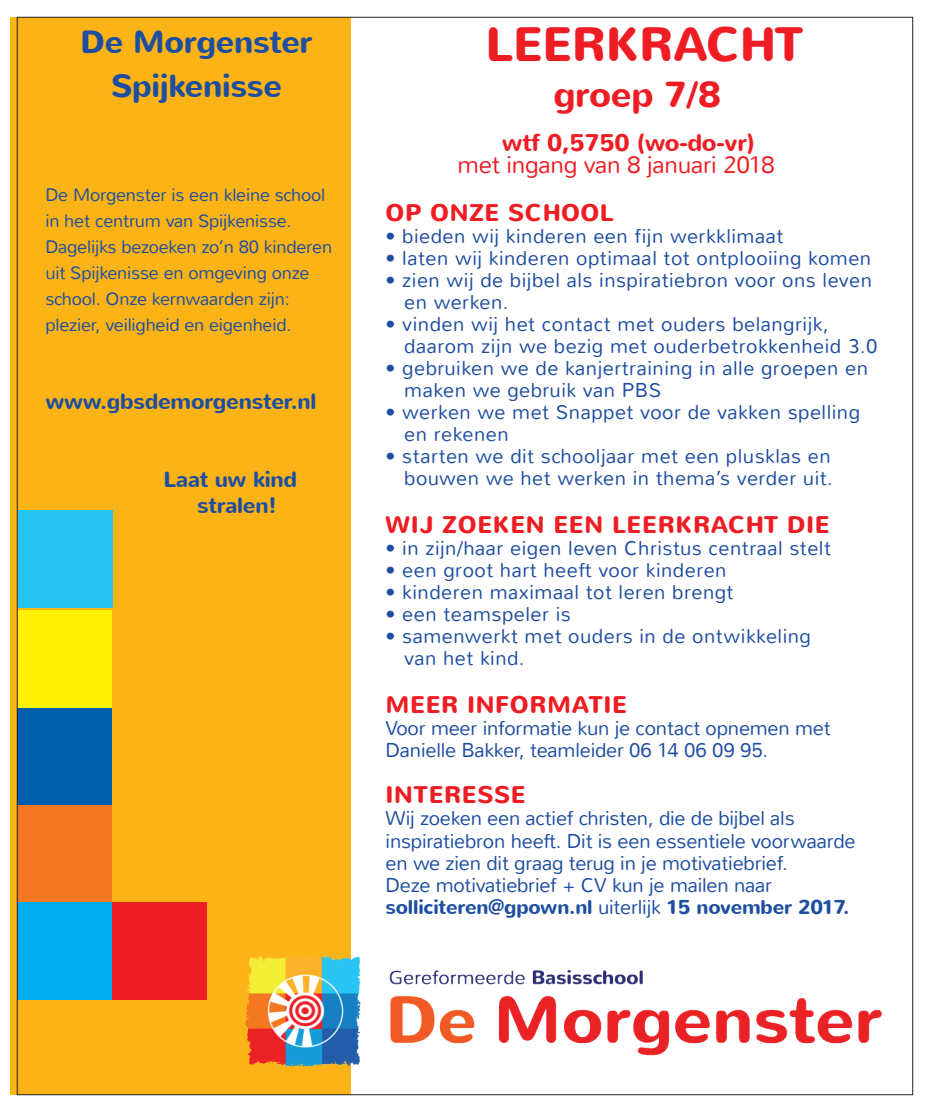
<style>
.page{position:relative;width:930px;height:1112px;background:#fff}
.page>*{position:absolute;margin:0;border:0;box-sizing:border-box;transform-origin:0 0}
.t1{font:700 48px "Nunito";letter-spacing:-.01em;color:#ee1d23}
.t2{font:700 36px "Nunito";letter-spacing:-.01em;color:#ee1d23}
.t3{font:700 32px/44px "Nunito";letter-spacing:-.01em;color:#1e4ea0;text-align:center}
.t4{font:700 24px "Nunito";letter-spacing:.025em;color:#ee1d23}
.t5{font:300 24px "Nunito";letter-spacing:-.01em;color:#ee1d23}
.t6{font:700 24px "Nunito";letter-spacing:-.01em;color:#ee1d23}
.t7{font:700 22px/26px "Nunito";letter-spacing:-.01em;color:#1e4ea0}
.t8{font:300 20px/22px "Nunito";letter-spacing:.025em;color:#1e4ea0}
.t9{font:300 20px/22px "Nunito";letter-spacing:-.01em;color:#1e4ea0}
.t10{font:300 18px/26px "Nunito";letter-spacing:-.01em;color:#1e4ea0}
.s1{font-weight:700}
</style>
<div class="page">
<div style="left:10px;top:17px;width:340px;height:1077px;background:#fbb316"></div>
<div style="left:17px;top:707px;width:94px;height:97px;background:#015dad"></div>
<div style="left:17px;top:804px;width:94px;height:98px;background:#f47721"></div>
<div style="left:17px;top:902px;width:94px;height:97px;background:#00aeef"></div>
<div style="left:18px;top:510px;width:95px;height:98px;background:#27c3f3"></div>
<div style="left:17px;top:609px;width:94px;height:98px;background:#fff101"></div>
<div style="left:112px;top:902px;width:94px;height:97px;background:#ee1d23"></div>
<img style="left:244px;top:901px;width:638px;height:191px">
<h3 class="t3" style="left:81px;top:20px;width:233px">De Morgenster<br>Spijkenisse</h3>
<p class="t10" style="left:45px;top:182px;width:288px">De Morgenster is een kleine school in het centrum van Spijkenisse.<br>Dagelijks bezoeken zo’n 80 kinderen uit Spijkenisse en omgeving onze school. Onze kernwaarden zijn: plezier, veiligheid en eigenheid.</p>
<p class="t7" style="left:45px;top:388px;width:273px">www.gbsdemorgenster.nl</p>
<p class="t7" style="left:197px;top:466px;width:101px;text-indent:-34px">Laat uw kind stralen!</p>
<h1 class="t1" style="left:486px;top:12px;width:319px">LEERKRACHT</h1>
<h2 class="t2" style="left:553px;top:70px;width:169px">groep 7/8</h2>
<p class="t6" style="left:502px;top:127px;width:254px">wtf 0,5750 (wo-do-vr)</p>
<p class="t5" style="left:458px;top:150px;width:319px">met ingang van 8 januari 2018</p>
<p class="t4" style="left:386px;top:197px;width:230px">OP ONZE SCHOOL</p>
<p class="t8" style="left:386px;top:225px;width:399px">• bieden wij kinderen een fijn werkklimaat</p>
<p class="t8" style="left:386px;top:247px;width:487px">• laten wij kinderen optimaal tot ontplooiing komen</p>
<p class="t8" style="left:404px;top:269px;width:469px;text-indent:-19px">• zien wij de bijbel als inspiratiebron voor ons leven en werken.</p>
<p class="t8" style="left:404px;top:313px;width:475px;text-indent:-19px">• vinden wij het contact met ouders belangrijk, daarom zijn we bezig met ouderbetrokkenheid 3.0</p>
<p class="t8" style="left:404px;top:357px;width:465px;text-indent:-19px">• gebruiken we de kanjertraining in alle groepen en maken we gebruik van PBS</p>
<p class="t8" style="left:404px;top:401px;width:457px;text-indent:-19px">• werken we met Snappet voor de vakken spelling en rekenen</p>
<p class="t8" style="left:386px;top:445px;width:449px;text-align:right">• starten we dit schooljaar met een plusklas en bouwen we het werken in thema’s verder uit.</p>
<p class="t4" style="left:386px;top:509px;width:445px">WIJ ZOEKEN EEN LEERKRACHT DIE</p>
<p class="t8" style="left:386px;top:537px;width:447px">• in zijn/haar eigen leven Christus centraal stelt</p>
<p class="t8" style="left:386px;top:559px;width:342px">• een groot hart heeft voor kinderen</p>
<p class="t8" style="left:386px;top:581px;width:349px">• kinderen maximaal tot leren brengt</p>
<p class="t8" style="left:386px;top:603px;width:187px">• een teamspeler is</p>
<p class="t8" style="left:404px;top:625px;width:408px;text-indent:-19px">• samenwerkt met ouders in de ontwikkeling van het kind.</p>
<p class="t4" style="left:386px;top:689px;width:243px">MEER INFORMATIE</p>
<p class="t9" style="left:386px;top:717px;width:446px">Voor meer informatie kun je contact opnemen met<br>Danielle Bakker, teamleider 06 14 06 09 95.</p>
<p class="t4" style="left:386px;top:779px;width:142px">INTERESSE</p>
<p class="t9" style="left:386px;top:807px;width:471px">Wij zoeken een actief christen, die de bijbel als inspiratiebron heeft. Dit is een essentiele voorwaarde en we zien dit graag terug in je motivatiebrief.<br>Deze motivatiebrief + CV kun je mailen naar <span class="s1">solliciteren@gpown.nl</span> uiterlijk <span class="s1">15 november 2017.</span></p>
</div>
